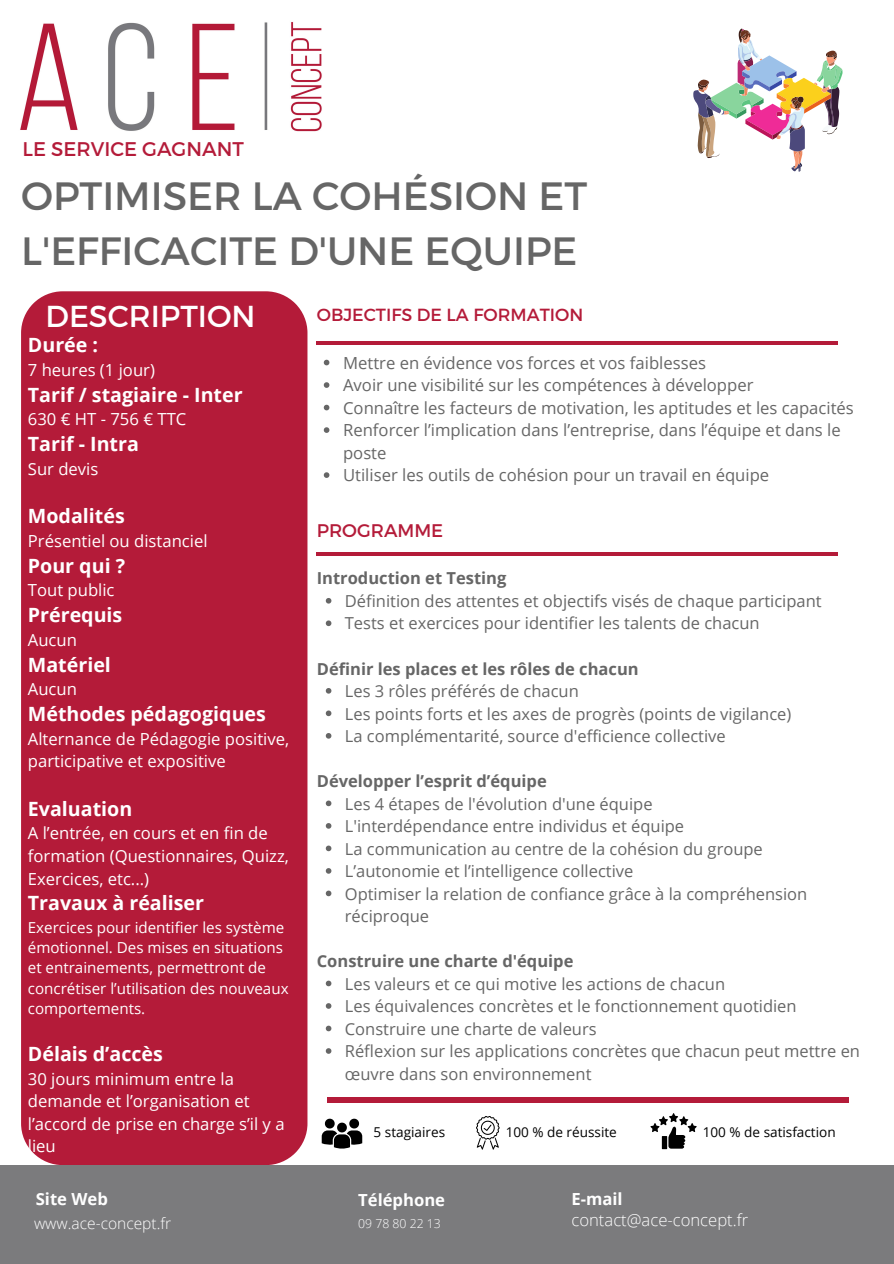
<style>
.page{position:relative;width:894px;height:1264px;background:#fff}
.page>*{position:absolute;margin:0;border:0;box-sizing:border-box;transform-origin:0 0}
.t1{font:39.45px/55.2px "Montserrat";color:#666}
.t2{font:30.3px "Montserrat";color:#fff}
.t3{font:19.8px "Montserrat";color:#b41b39}
.t4{font:700 19.65px "Open Sans";color:#fff}
.t5{font:18.3px "Montserrat";color:#b41b39}
.t6{font:17.55px "Montserrat";color:#b41b39}
.t7{font:16.65px/22.5px "Open Sans";color:#fff}
.t8{font:16.65px/22.5px "Open Sans";color:#666}
.t9{font:700 16.65px "Open Sans";color:#fff}
.t10{font:300 16.65px "Open Sans";color:#fff}
.t11{font:16.5px/22.5px "Open Sans";color:#666}
.t12{font:700 16.5px "Open Sans";color:#666}
.t13{font:300 15.6px "Open Sans";color:#fff}
.t14{font:15.15px/20.2px "Open Sans";color:#fff}
.t15{font:13.5px "Open Sans";color:#000}
.t16{font:300 12.3px "Open Sans";color:#fff}
</style>
<div class="page">
<div style="left:0;top:1165px;width:893px;height:98px;background:#7b7b7d"></div>
<hr style="left:317px;top:341px;width:520px;height:4px;background:#b41b39">
<hr style="left:317px;top:552px;width:520px;height:3px;background:#b41b39">
<div style="left:327px;top:1097px;width:521px;height:5px;background:#b41b39"></div>
<img style="left:20px;top:22px;width:302px;height:110px">
<div style="left:21px;top:291px;width:286px;height:873px;background:#b41b39"></div>
<svg style="left:693px;top:29px;width:149px;height:142px"></svg>
<svg style="left:324px;top:360px;width:5px;height:5px"></svg>
<svg style="left:324px;top:382px;width:5px;height:6px"></svg>
<svg style="left:324px;top:405px;width:5px;height:5px"></svg>
<svg style="left:324px;top:427px;width:5px;height:6px"></svg>
<svg style="left:324px;top:472px;width:5px;height:6px"></svg>
<svg style="left:326px;top:598px;width:5px;height:5px"></svg>
<svg style="left:326px;top:620px;width:5px;height:6px"></svg>
<svg style="left:326px;top:688px;width:5px;height:5px"></svg>
<svg style="left:326px;top:710px;width:5px;height:6px"></svg>
<svg style="left:326px;top:733px;width:5px;height:5px"></svg>
<svg style="left:326px;top:800px;width:5px;height:6px"></svg>
<svg style="left:326px;top:823px;width:5px;height:5px"></svg>
<svg style="left:326px;top:845px;width:5px;height:6px"></svg>
<svg style="left:326px;top:868px;width:5px;height:5px"></svg>
<svg style="left:326px;top:890px;width:5px;height:6px"></svg>
<svg style="left:326px;top:980px;width:5px;height:6px"></svg>
<svg style="left:326px;top:1003px;width:5px;height:5px"></svg>
<svg style="left:326px;top:1025px;width:5px;height:6px"></svg>
<svg style="left:326px;top:1048px;width:5px;height:5px"></svg>
<svg style="left:321px;top:1118px;width:41px;height:31px"></svg>
<svg style="left:476px;top:1116px;width:23px;height:33px"></svg>
<svg style="left:650px;top:1113px;width:46px;height:36px"></svg>
<p class="t3" style="left:22px;top:136px;width:223px">LE SERVICE GAGNANT</p>
<h3 class="t1" style="left:21px;top:166px;width:567px">OPTIMISER LA COHÉSION ET<br>L'EFFICACITE D'UNE EQUIPE</h3>
<p class="t2" style="left:46px;top:296px;width:211px">DESCRIPTION</p>
<p class="t6" style="left:317px;top:303px;width:268px">OBJECTIFS DE LA FORMATION</p>
<p class="t4" style="left:28px;top:331px;width:72px">Durée :</p>
<p class="t7" style="left:28px;top:358px;width:128px">7 heures (1 jour)</p>
<p class="t4" style="left:28px;top:380px;width:216px">Tarif / stagiaire - Inter</p>
<p class="t7" style="left:28px;top:407px;width:160px">630 € HT - 756 € TTC</p>
<p class="t4" style="left:28px;top:430px;width:112px">Tarif - Intra</p>
<p class="t7" style="left:28px;top:457px;width:72px">Sur devis</p>
<h6 class="t4" style="left:28px;top:502px;width:98px">Modalités</h6>
<p class="t7" style="left:28px;top:529px;width:181px">Présentiel ou distanciel</p>
<p class="t4" style="left:28px;top:551px;width:99px">Pour qui ?</p>
<p class="t7" style="left:28px;top:578px;width:88px">Tout public</p>
<p class="t4" style="left:28px;top:601px;width:96px">Prérequis</p>
<p class="t7" style="left:28px;top:628px;width:51px">Aucun</p>
<h6 class="t4" style="left:28px;top:650px;width:84px">Matériel</h6>
<p class="t7" style="left:28px;top:677px;width:51px">Aucun</p>
<p class="t4" style="left:28px;top:700px;width:239px">Méthodes pédagogiques</p>
<p class="t7" style="left:28px;top:727px;width:263px">Alternance de Pédagogie positive, participative et expositive</p>
<p class="t4" style="left:28px;top:794px;width:106px">Evaluation</p>
<p class="t7" style="left:28px;top:821px;width:262px">A l’entrée, en cours et en fin de formation (Questionnaires, Quizz,<br>Exercices, etc...)</p>
<p class="t4" style="left:28px;top:889px;width:178px">Travaux à réaliser</p>
<p class="t14" style="left:28px;top:916px;width:262px">Exercices pour identifier les système émotionnel. Des mises en situations et entrainements, permettront de concrétiser l’utilisation des nouveaux comportements.</p>
<p class="t4" style="left:28px;top:1040px;width:136px">Délais d’accès</p>
<p class="t7" style="left:28px;top:1067px;width:258px">30 jours minimum entre la demande et l’organisation et l’accord de prise en charge s’il y a lieu</p>
<p class="t9" style="left:36px;top:1187px;width:74px">Site Web</p>
<p class="t13" style="left:34px;top:1212px;width:138px">www.ace-concept.fr</p>
<p class="t8" style="left:343px;top:351px;width:364px">Mettre en évidence vos forces et vos faiblesses</p>
<h1 class="t8" style="left:343px;top:373px;width:412px">Avoir une visibilité sur les compétences à développer</h1>
<h2 class="t8" style="left:343px;top:396px;width:512px">Connaître les facteurs de motivation, les aptitudes et les capacités</h2>
<h4 class="t8" style="left:343px;top:418px;width:499px">Renforcer l’implication dans l’entreprise, dans l’équipe et dans le poste</h4>
<p class="t8" style="left:343px;top:463px;width:427px">Utiliser les outils de cohésion pour un travail en équipe</p>
<p class="t5" style="left:317px;top:519px;width:128px">PROGRAMME</p>
<p class="t12" style="left:317px;top:567px;width:191px">Introduction et Testing</p>
<p class="t11" style="left:345px;top:589px;width:478px">Définition des attentes et objectifs visés de chaque participant</p>
<p class="t11" style="left:345px;top:612px;width:416px">Tests et exercices pour identifier les talents de chacun</p>
<p class="t12" style="left:317px;top:657px;width:323px">Définir les places et les rôles de chacun</p>
<p class="t11" style="left:345px;top:679px;width:235px">Les 3 rôles préférés de chacun</p>
<p class="t11" style="left:345px;top:702px;width:448px">Les points forts et les axes de progrès (points de vigilance)</p>
<h5 class="t11" style="left:345px;top:724px;width:382px">La complémentarité, source d'efficience collective</h5>
<p class="t12" style="left:317px;top:769px;width:231px">Développer l’esprit d’équipe</p>
<p class="t11" style="left:345px;top:792px;width:309px">Les 4 étapes de l'évolution d'une équipe</p>
<p class="t11" style="left:345px;top:814px;width:341px">L'interdépendance entre individus et équipe</p>
<p class="t11" style="left:345px;top:837px;width:419px">La communication au centre de la cohésion du groupe</p>
<h3 class="t11" style="left:345px;top:859px;width:290px">L’autonomie et l’intelligence collective</h3>
<h6 class="t11" style="left:345px;top:882px;width:464px">Optimiser la relation de confiance grâce à la compréhension réciproque</h6>
<p class="t12" style="left:317px;top:949px;width:258px">Construire une charte d'équipe</p>
<p class="t11" style="left:345px;top:972px;width:381px">Les valeurs et ce qui motive les actions de chacun</p>
<h6 class="t11" style="left:345px;top:994px;width:453px">Les équivalences concrètes et le fonctionnement quotidien</h6>
<p class="t11" style="left:345px;top:1017px;width:253px">Construire une charte de valeurs</p>
<p class="t11" style="left:345px;top:1039px;width:516px">Réflexion sur les applications concrètes que chacun peut mettre en œuvre dans son environnement</p>
<p class="t15" style="left:373px;top:1122px;width:73px">5 stagiaires</p>
<p class="t15" style="left:505px;top:1122px;width:113px">100 % de réussite</p>
<h6 class="t15" style="left:702px;top:1122px;width:134px">100 % de satisfaction</h6>
<p class="t9" style="left:358px;top:1188px;width:88px">Téléphone</p>
<p class="t16" style="left:358px;top:1214px;width:84px">09 78 80 22 13</p>
<p class="t9" style="left:571px;top:1187px;width:53px">E-mail</p>
<p class="t10" style="left:571px;top:1208px;width:178px">contact@ace-concept.fr</p>
</div>
